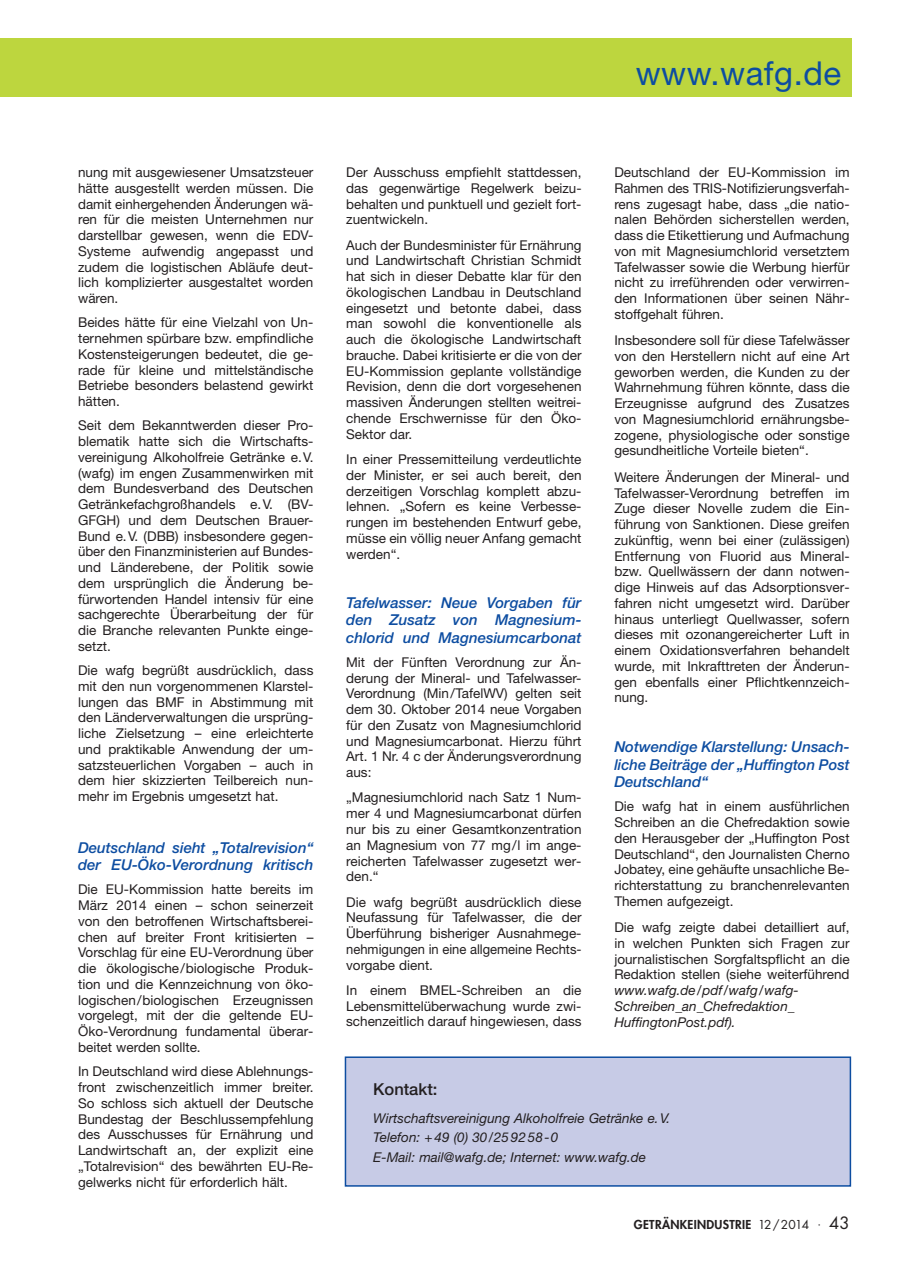
<style>
.page{position:relative;width:915px;height:1276px;background:#fff}
.page>*{position:absolute;margin:0;border:0;box-sizing:border-box;transform-origin:0 0}
.t1{font:33px "Helvetica Neue";letter-spacing:.015em;color:#0d4da1}
.t2{font:500 16.5px "Helvetica Neue";color:#231f20}
.t3{font:italic 500 15px/17.2px "Helvetica Neue";color:#0d4da1;text-align:justify}
.t4{font:13.5px/15.8px "Helvetica Neue";color:#231f20;text-align:justify}
.t5{font:italic 13.5px/15.8px "Helvetica Neue";color:#231f20}
.t6{font:800 12px "Futura";letter-spacing:.025em;color:#231f20}
.s1{font-weight:400}
.s2{font-weight:400;font-size:16.5px}
</style>
<div class="page">
<div style="left:0;top:38px;width:850px;height:58px;background:#bdd63e"></div>
<div style="left:346px;top:1058px;width:503px;height:127px;background:#c7cbe6"></div>
<div style="left:344px;top:1056px;width:506px;height:130px;border:2px solid #0d4da1"></div>
<p class="t4" style="left:78px;top:166px;width:237px">nung mit ausgewiesener Umsatzsteuer hätte ausgestellt werden müssen. Die damit einhergehenden Änderungen wä&shy;ren für die meisten Unternehmen nur darstellbar gewesen, wenn die EDV-Systeme aufwendig angepasst und zudem die logistischen Abläufe deut&shy;lich komplizierter ausgestaltet worden wären.</p>
<p class="t4" style="left:78px;top:316px;width:237px">Beides hätte für eine Vielzahl von Un&shy;ternehmen spürbare bzw. empfindliche Kostensteigerungen bedeutet, die ge&shy;rade für kleine und mittelständische Betriebe besonders belastend gewirkt hätten.</p>
<p class="t4" style="left:78px;top:419px;width:237px">Seit dem Bekanntwerden dieser Pro&shy;blematik hatte sich die Wirtschafts&shy;vereinigung Alkoholfreie Getränke e.V. (wafg) im engen Zusammenwirken mit dem Bundesverband des Deutschen Getränkefachgroßhandels e.V. (BV-GFGH) und dem Deutschen Brauer-Bund e.V. (DBB) insbesondere gegen&shy;über den Finanzministerien auf Bundes&shy;und Länderebene, der Politik sowie dem ursprünglich die Änderung be&shy;fürwortenden Handel intensiv für eine sachgerechte Überarbeitung der für die Branche relevanten Punkte einge&shy;setzt.</p>
<p class="t4" style="left:78px;top:664px;width:237px">Die wafg begrüßt ausdrücklich, dass mit den nun vorgenommenen Klarstel&shy;lungen das BMF in Abstimmung mit den Länderverwaltungen die ursprüng&shy;liche Zielsetzung – eine erleichterte und praktikable Anwendung der um&shy;satzsteuerlichen Vorgaben – auch in dem hier skizzierten Teilbereich nun&shy;mehr im Ergebnis umgesetzt hat.</p>
<p class="t3" style="left:78px;top:840px;width:237px">Deutschland sieht „Totalrevision“ der EU-Öko-Verordnung kritisch</p>
<p class="t4" style="left:78px;top:883px;width:237px">Die EU-Kommission hatte bereits im März 2014 einen – schon seinerzeit von den betroffenen Wirtschaftsberei&shy;chen auf breiter Front kritisierten – Vorschlag für eine EU-Verordnung über die ökologische/biologische Produk&shy;tion und die Kennzeichnung von öko&shy;logischen/biologischen Erzeugnissen vorgelegt, mit der die geltende EU-Öko-Verordnung fundamental überar&shy;beitet werden sollte.</p>
<p class="t4" style="left:78px;top:1065px;width:237px">In Deutschland wird diese Ablehnungs&shy;front zwischenzeitlich immer breiter.<br>So schloss sich aktuell der Deutsche Bundestag der Beschlussempfehlung des Ausschusses für Ernährung und Landwirtschaft an, der explizit eine „Totalrevision“ des bewährten EU-Re&shy;gelwerks nicht für erforderlich hält.</p>
<p class="t4" style="left:346px;top:166px;width:237px">Der Ausschuss empfiehlt stattdessen, das gegenwärtige Regelwerk beizu&shy;behalten und punktuell und gezielt fort&shy;zuentwickeln.</p>
<p class="t4" style="left:346px;top:238px;width:237px">Auch der Bundesminister für Ernährung und Landwirtschaft Christian Schmidt hat sich in dieser Debatte klar für den ökologischen Landbau in Deutschland eingesetzt und betonte dabei, dass man sowohl die konventionelle als auch die ökologische Landwirtschaft brauche. Dabei kritisierte er die von der EU-Kommission geplante vollständige Revision, denn die dort vorgesehenen massiven Änderungen stellten weitrei&shy;chende Erschwernisse für den Öko-Sektor dar.</p>
<p class="t4" style="left:346px;top:452px;width:237px">In einer Pressemitteilung verdeutlichte der Minister, er sei auch bereit, den derzeitigen Vorschlag komplett abzu&shy;lehnen. „Sofern es keine Verbesse&shy;rungen im bestehenden Entwurf gebe, müsse ein völlig neuer Anfang gemacht werden“.</p>
<p class="t3" style="left:346px;top:595px;width:237px">Tafelwasser: Neue Vorgaben für den Zusatz von Magnesium&shy;chlorid und Magnesiumcarbonat</p>
<p class="t4" style="left:346px;top:655px;width:237px">Mit der Fünften Verordnung zur Än&shy;derung der Mineral- und Tafelwasser-Verordnung (Min/TafelWV) gelten seit dem 30. Oktober 2014 neue Vorgaben für den Zusatz von Magnesiumchlorid und Magnesiumcarbonat. Hierzu führt Art. 1 Nr. 4 c der Änderungsverordnung aus:</p>
<p class="t4" style="left:346px;top:791px;width:237px">„Magnesiumchlorid nach Satz 1 Num&shy;mer 4 und Magnesiumcarbonat dürfen nur bis zu einer Gesamtkonzentration an Magnesium von 77 mg/l im ange&shy;reicherten Tafelwasser zugesetzt wer&shy;den.“</p>
<p class="t4" style="left:346px;top:895px;width:237px">Die wafg begrüßt ausdrücklich diese Neufassung für Tafelwasser, die der Überführung bisheriger Ausnahmege&shy;nehmigungen in eine allgemeine Rechts&shy;vorgabe dient.</p>
<p class="t4" style="left:346px;top:983px;width:237px">In einem BMEL-Schreiben an die Lebensmittelüberwachung wurde zwi&shy;schenzeitlich darauf hingewiesen, dass</p>
<h1 class="t1" style="left:635px;top:61px;width:207px">www.wafg.de</h1>
<p class="t4" style="left:614px;top:166px;width:237px">Deutschland der EU-Kommission im Rahmen des TRIS-Notifizierungsverfah&shy;rens zugesagt habe, dass „die natio&shy;nalen Behörden sicherstellen werden, dass die Etikettierung und Aufmachung von mit Magnesiumchlorid versetztem Tafelwasser sowie die Werbung hierfür nicht zu irreführenden oder verwirren&shy;den Informationen über seinen Nähr&shy;stoffgehalt führen.</p>
<p class="t4" style="left:614px;top:334px;width:237px">Insbesondere soll für diese Tafelwässer von den Herstellern nicht auf eine Art geworben werden, die Kunden zu der Wahrnehmung führen könnte, dass die Erzeugnisse aufgrund des Zusatzes von Magnesiumchlorid ernährungsbe&shy;zogene, physiologische oder sonstige gesundheitliche Vorteile bieten“.</p>
<p class="t4" style="left:614px;top:470px;width:237px">Weitere Änderungen der Mineral- und Tafelwasser-Verordnung betreffen im Zuge dieser Novelle zudem die Ein&shy;führung von Sanktionen. Diese greifen zukünftig, wenn bei einer (zulässigen)<br>Entfernung von Fluorid aus Mineral&shy;bzw. Quellwässern der dann notwen&shy;dige Hinweis auf das Adsorptionsver&shy;fahren nicht umgesetzt wird. Darüber hinaus unterliegt Quellwasser, sofern dieses mit ozonangereicherter Luft in einem Oxidationsverfahren behandelt wurde, mit Inkrafttreten der Änderun&shy;gen ebenfalls einer Pflichtkennzeich&shy;nung.</p>
<p class="t3" style="left:614px;top:740px;width:237px">Notwendige Klarstellung: Unsach&shy;liche Beiträge der „Huffington Post Deutschland“</p>
<p class="t4" style="left:614px;top:800px;width:237px">Die wafg hat in einem ausführlichen Schreiben an die Chefredaktion sowie den Herausgeber der „Huffington Post Deutschland“, den Journalisten Cherno Jobatey, eine gehäufte unsachliche Be&shy;richterstattung zu branchenrelevanten Themen aufgezeigt.</p>
<p class="t4" style="left:614px;top:921px;width:237px">Die wafg zeigte dabei detailliert auf, in welchen Punkten sich Fragen zur journalistischen Sorgfaltspflicht an die Redaktion stellen (siehe weiterführend</p>
<p class="t5" style="left:614px;top:984px;width:186px">www.wafg.de/pdf/wafg/wafg-<br>Schreiben_an_Chefredaktion_<br>HuffingtonPost.pdf).</p>
<p class="t2" style="left:373px;top:1083px;width:66px">Kontakt:</p>
<p class="t5" style="left:373px;top:1109px;width:298px;line-height:19.5px">Wirtschaftsvereinigung Alkoholfreie Getränke e.V.<br>Telefon: +49 (0) 30/25 92 58-0<br>E-Mail: mail@wafg.de; Internet: www.wafg.de</p>
<p class="t6" style="left:633px;top:1219px;width:217px">GETRÄNKEINDUSTRIE <span class="s1">12/2014 ·</span> <span class="s2">43</span></p>
</div>
